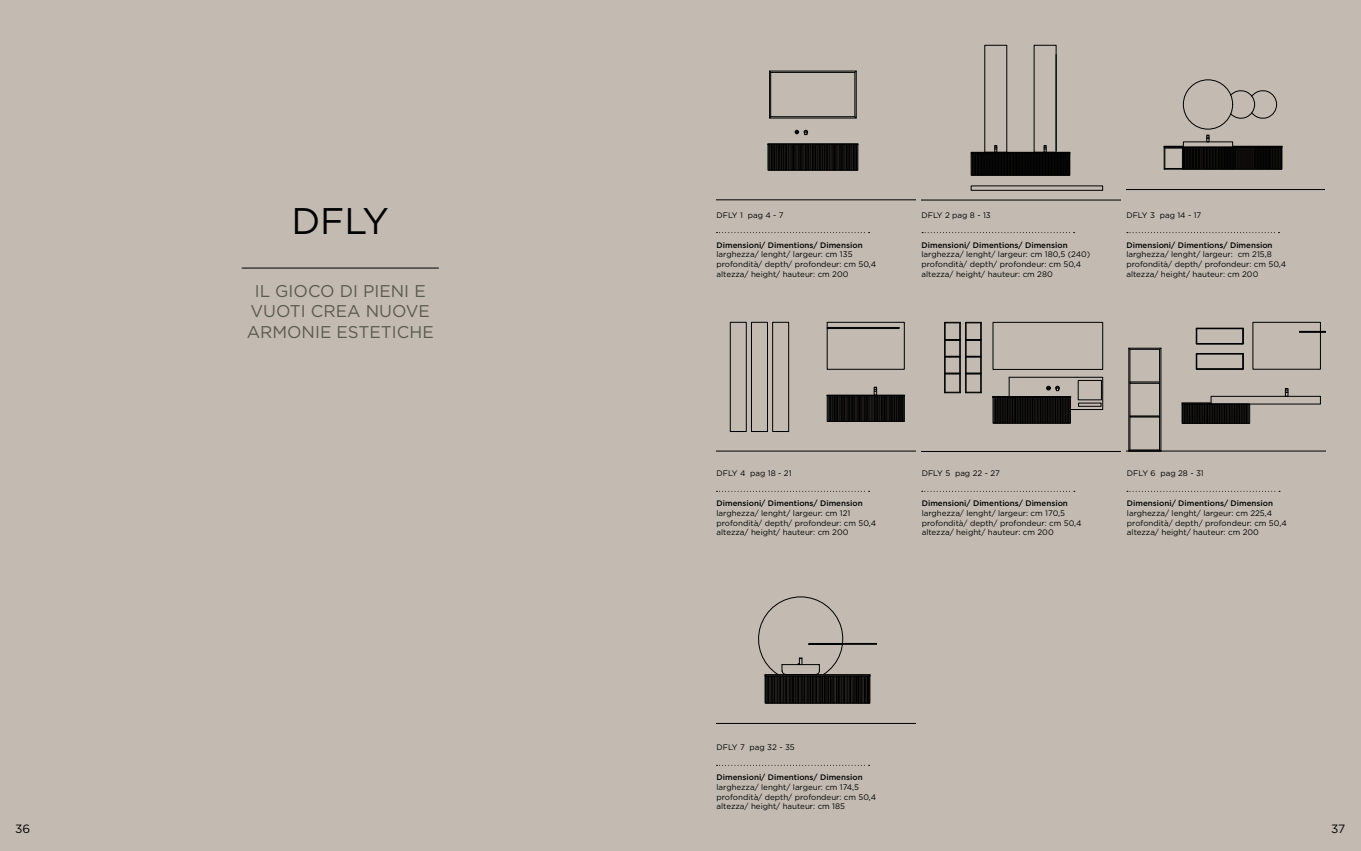
<style>
.page{position:relative;width:1361px;height:851px;background:#fff}
.page>*{position:absolute;margin:0;border:0;box-sizing:border-box;transform-origin:0 0}
.t1{font:37px "Gotham";color:#000}
.t2{font:17px/20.4px "Gotham";color:#5b5a4f;text-align:center}
.t3{font:12px "Gotham";color:#000}
.t4{font:8px "Gotham";color:#000}
.t5{font:500 8px "Gotham";color:#000}
</style>
<div class="page">
<div style="left:0;top:0;width:1361px;height:850px;background:#c3bbb1"></div>
<hr style="left:242px;top:267px;width:197px;height:1px;background:#000">
<hr style="left:716px;top:200px;width:199px;height:1px;background:#000">
<div style="left:767px;top:144px;width:91px;height:1px;border:1px solid #000"></div>
<svg style="left:795px;top:130px;width:13px;height:5px"></svg>
<svg style="left:769px;top:71px;width:87px;height:47px"></svg>
<svg style="left:768px;top:144px;width:90px;height:26px;background:#0e0d0c"></svg>
<hr style="left:921px;top:200px;width:199px;height:1px;background:#000">
<div style="left:984px;top:45px;width:23px;height:107px;border:1px solid #000"></div>
<svg style="left:971px;top:145px;width:99px;height:30px"></svg>
<hr style="left:1056px;top:55px;width:1px;height:95px;background:#000">
<div style="left:1183px;top:80px;width:49px;height:49px;border:1px solid #000;border-radius:50%"></div>
<svg style="left:1230px;top:90px;width:47px;height:29px"></svg>
<hr style="left:1126px;top:189px;width:199px;height:1px;background:#000">
<svg style="left:1164px;top:135px;width:118px;height:35px"></svg>
<svg style="left:716px;top:232px;width:153px;height:1px"></svg>
<svg style="left:922px;top:232px;width:152px;height:1px"></svg>
<svg style="left:1127px;top:232px;width:152px;height:1px"></svg>
<svg style="left:716px;top:490px;width:153px;height:1px"></svg>
<div style="left:730px;top:322px;width:16px;height:109px;border:1px solid #000"></div>
<div style="left:751px;top:322px;width:16px;height:109px;border:1px solid #000"></div>
<div style="left:772px;top:322px;width:17px;height:109px;border:1px solid #000"></div>
<div style="left:827px;top:322px;width:77px;height:47px;border:1px solid #000"></div>
<svg style="left:827px;top:327px;width:72px;height:2px"></svg>
<svg style="left:827px;top:387px;width:78px;height:34px"></svg>
<hr style="left:716px;top:451px;width:199px;height:1px;background:#000">
<svg style="left:922px;top:490px;width:153px;height:1px"></svg>
<hr style="left:922px;top:451px;width:198px;height:1px;background:#000">
<div style="left:1076px;top:377px;width:27px;height:32px;border:1px solid #000"></div>
<div style="left:1078px;top:380px;width:23px;height:20px;border:1px solid #000"></div>
<div style="left:993px;top:322px;width:110px;height:47px;border:1px solid #000"></div>
<hr style="left:944px;top:322px;width:1px;height:70px;background:#000">
<hr style="left:945px;top:323px;width:1px;height:69px;background:#000">
<hr style="left:960px;top:322px;width:1px;height:70px;background:#000">
<hr style="left:959px;top:323px;width:1px;height:69px;background:#000">
<hr style="left:965px;top:322px;width:1px;height:70px;background:#000">
<hr style="left:966px;top:323px;width:1px;height:69px;background:#000">
<svg style="left:944px;top:392px;width:37px;height:1px"></svg>
<hr style="left:981px;top:322px;width:1px;height:70px;background:#000">
<hr style="left:980px;top:323px;width:1px;height:69px;background:#000">
<svg style="left:945px;top:322px;width:36px;height:1px"></svg>
<svg style="left:946px;top:339px;width:34px;height:2px"></svg>
<svg style="left:945px;top:356px;width:36px;height:2px"></svg>
<svg style="left:945px;top:373px;width:36px;height:2px"></svg>
<svg style="left:992px;top:377px;width:85px;height:46px"></svg>
<svg style="left:1127px;top:490px;width:153px;height:1px"></svg>
<hr style="left:1127px;top:451px;width:198px;height:1px;background:#000">
<div style="left:1211px;top:396px;width:109px;height:8px;border:1px solid #000"></div>
<div style="left:1181px;top:402px;width:30px;height:2px;border:1px solid #000"></div>
<svg style="left:1285px;top:388px;width:3px;height:8px"></svg>
<div style="left:1196px;top:353px;width:47px;height:16px;border:1px solid #000"></div>
<div style="left:1196px;top:328px;width:47px;height:16px;border:1px solid #000"></div>
<svg style="left:1182px;top:404px;width:67px;height:19px"></svg>
<svg style="left:1252px;top:322px;width:73px;height:47px"></svg>
<svg style="left:1128px;top:348px;width:33px;height:103px"></svg>
<div style="left:1129px;top:416px;width:30px;height:1px;border:1px solid #000"></div>
<svg style="left:716px;top:764px;width:153px;height:1px"></svg>
<svg style="left:758px;top:596px;width:119px;height:107px"></svg>
<hr style="left:716px;top:723px;width:199px;height:1px;background:#000">
<p class="t1" style="left:291px;top:197px;width:99px">DFLY</p>
<p class="t4" style="left:716px;top:210px;width:69px">DFLY 1 pag 4 - 7</p>
<p class="t4" style="left:921px;top:210px;width:71px">DFLY 2 pag 8 - 13</p>
<p class="t4" style="left:1126px;top:210px;width:76px">DFLY 3 pag 14 - 17</p>
<p class="t2" style="left:247px;top:280px;width:189px">IL GIOCO DI PIENI E<br>VUOTI CREA NUOVE<br>ARMONIE ESTETICHE</p>
<p class="t5" style="left:716px;top:240px;width:148px">Dimensioni/ Dimentions/ Dimension</p>
<p class="t4" style="left:716px;top:249px;width:138px">larghezza/ lenght/ largeur: cm 135</p>
<p class="t4" style="left:716px;top:259px;width:161px">profondità/ depth/ profondeur: cm 50,4</p>
<p class="t4" style="left:716px;top:268px;width:133px">altezza/ height/ hauteur: cm 200</p>
<p class="t5" style="left:921px;top:240px;width:148px">Dimensioni/ Dimentions/ Dimension</p>
<p class="t4" style="left:921px;top:249px;width:170px">larghezza/ lenght/ largeur: cm 180,5 (240)</p>
<p class="t4" style="left:921px;top:259px;width:161px">profondità/ depth/ profondeur: cm 50,4</p>
<p class="t4" style="left:921px;top:268px;width:133px">altezza/ height/ hauteur: cm 280</p>
<p class="t5" style="left:1126px;top:240px;width:148px">Dimensioni/ Dimentions/ Dimension</p>
<p class="t4" style="left:1126px;top:249px;width:147px">larghezza/ lenght/ largeur: cm 215,8</p>
<p class="t4" style="left:1126px;top:259px;width:161px">profondità/ depth/ profondeur: cm 50,4</p>
<p class="t4" style="left:1126px;top:268px;width:133px">altezza/ height/ hauteur: cm 200</p>
<p class="t4" style="left:716px;top:468px;width:76px">DFLY 4 pag 18 - 21</p>
<p class="t5" style="left:716px;top:498px;width:148px">Dimensioni/ Dimentions/ Dimension</p>
<p class="t4" style="left:716px;top:508px;width:135px">larghezza/ lenght/ largeur: cm 121</p>
<p class="t4" style="left:716px;top:517px;width:161px">profondità/ depth/ profondeur: cm 50,4</p>
<p class="t4" style="left:716px;top:527px;width:133px">altezza/ height/ hauteur: cm 200</p>
<p class="t4" style="left:922px;top:468px;width:80px">DFLY 5 pag 22 - 27</p>
<p class="t5" style="left:922px;top:498px;width:148px">Dimensioni/ Dimentions/ Dimension</p>
<p class="t4" style="left:922px;top:508px;width:145px">larghezza/ lenght/ largeur: cm 170,5</p>
<p class="t4" style="left:922px;top:517px;width:161px">profondità/ depth/ profondeur: cm 50,4</p>
<p class="t4" style="left:922px;top:527px;width:133px">altezza/ height/ hauteur: cm 200</p>
<p class="t4" style="left:1127px;top:468px;width:78px">DFLY 6 pag 28 - 31</p>
<p class="t5" style="left:1127px;top:498px;width:148px">Dimensioni/ Dimentions/ Dimension</p>
<p class="t4" style="left:1127px;top:508px;width:147px">larghezza/ lenght/ largeur: cm 225,4</p>
<p class="t4" style="left:1127px;top:517px;width:161px">profondità/ depth/ profondeur: cm 50,4</p>
<p class="t4" style="left:1127px;top:527px;width:133px">altezza/ height/ hauteur: cm 200</p>
<p class="t4" style="left:716px;top:742px;width:80px">DFLY 7 pag 32 - 35</p>
<p class="t5" style="left:716px;top:772px;width:148px">Dimensioni/ Dimentions/ Dimension</p>
<p class="t4" style="left:716px;top:782px;width:144px">larghezza/ lenght/ largeur: cm 174,5</p>
<p class="t4" style="left:716px;top:791px;width:161px">profondità/ depth/ profondeur: cm 50,4</p>
<p class="t4" style="left:716px;top:801px;width:130px">altezza/ height/ hauteur: cm 185</p>
<h3 class="t3" style="left:15px;top:821px;width:17px">36</h3>
<h3 class="t3" style="left:1331px;top:821px;width:16px">37</h3>
</div>
